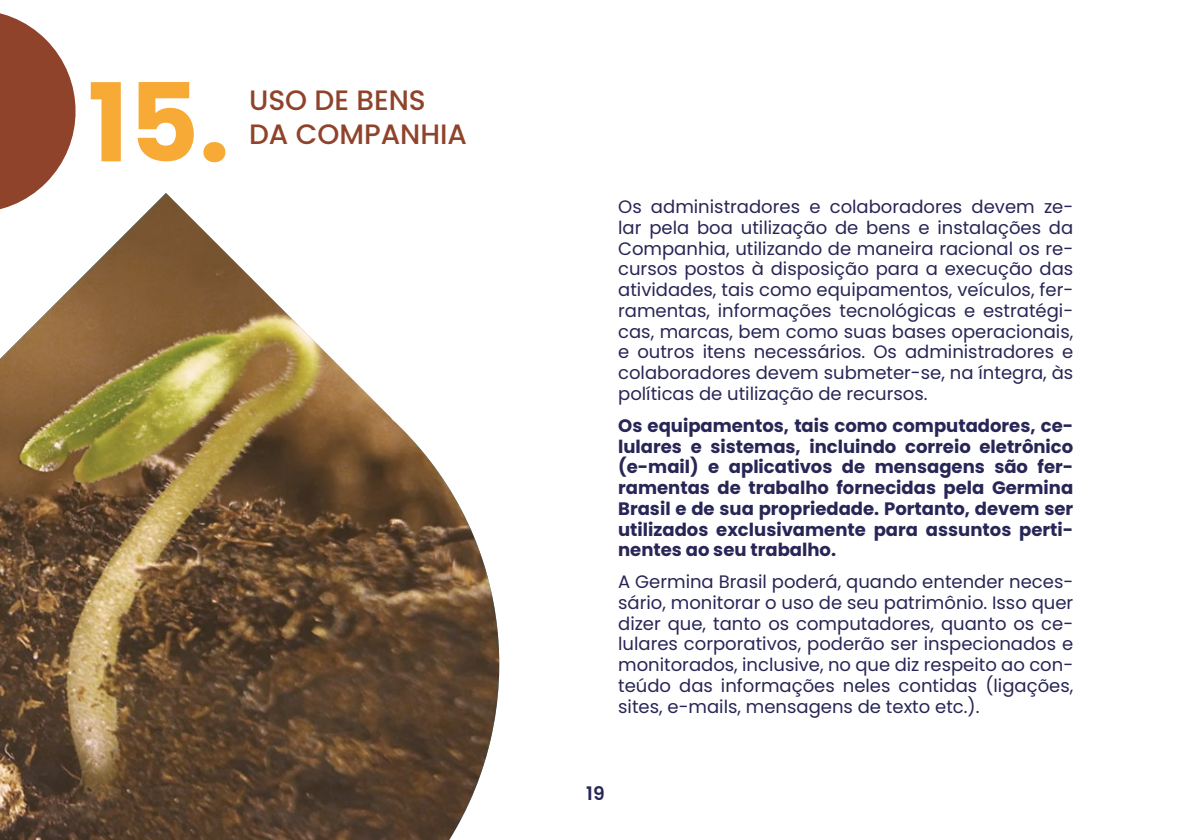
<style>
.page{position:relative;width:1191px;height:840px;background:#fff}
.page>*{position:absolute;margin:0;border:0;box-sizing:border-box;transform-origin:0 0}
.t1{font:700 108.4px "Poppins";color:#f8aa36}
.t2{font:500 28px/33.6px "Poppins";color:#8f432b}
.t3{font:600 18.6px "Poppins";color:#282656}
.t4{font:18px/20.6px "Poppins";color:#282656;text-align:justify}
.t5{font:700 18px/20.6px "Poppins";color:#282656;text-align:justify}
</style>
<div class="page">
<svg style="left:0;top:13px;width:76px;height:180px"></svg>
<img style="left:0;top:193px;width:500px;height:646px">
<h1 class="t1" style="left:88px;top:60px;width:143px">15.</h1>
<h2 class="t2" style="left:249px;top:84px;width:219px">USO DE BENS<br>DA COMPANHIA</h2>
<p class="t4" style="left:618px;top:197px;width:456px">Os administradores e colaboradores devem ze&shy;lar pela boa utilização de bens e instalações da Companhia, utilizando de maneira racional os re&shy;cursos postos à disposição para a execução das atividades, tais como equipamentos, veículos, fer&shy;ramentas, informações tecnológicas e estratégi&shy;cas, marcas, bem como suas bases operacionais, e outros itens necessários. Os administradores e colaboradores devem submeter-se, na íntegra, às políticas de utilização de recursos.</p>
<p class="t5" style="left:618px;top:415px;width:457px">Os equipamentos, tais como computadores, ce&shy;lulares e sistemas, incluindo correio eletrônico (e-mail) e aplicativos de mensagens são fer&shy;ramentas de trabalho fornecidas pela Germina Brasil e de sua propriedade. Portanto, devem ser utilizados exclusivamente para assuntos perti&shy;nentes ao seu trabalho.</p>
<p class="t4" style="left:618px;top:571px;width:456px">A Germina Brasil poderá, quando entender neces&shy;sário, monitorar o uso de seu patrimônio. Isso quer dizer que, tanto os computadores, quanto os ce&shy;lulares corporativos, poderão ser inspecionados e monitorados, inclusive, no que diz respeito ao con&shy;teúdo das informações neles contidas (ligações, sites, e-mails, mensagens de texto etc.).</p>
<p class="t3" style="left:586px;top:781px;width:20px">19</p>
</div>
